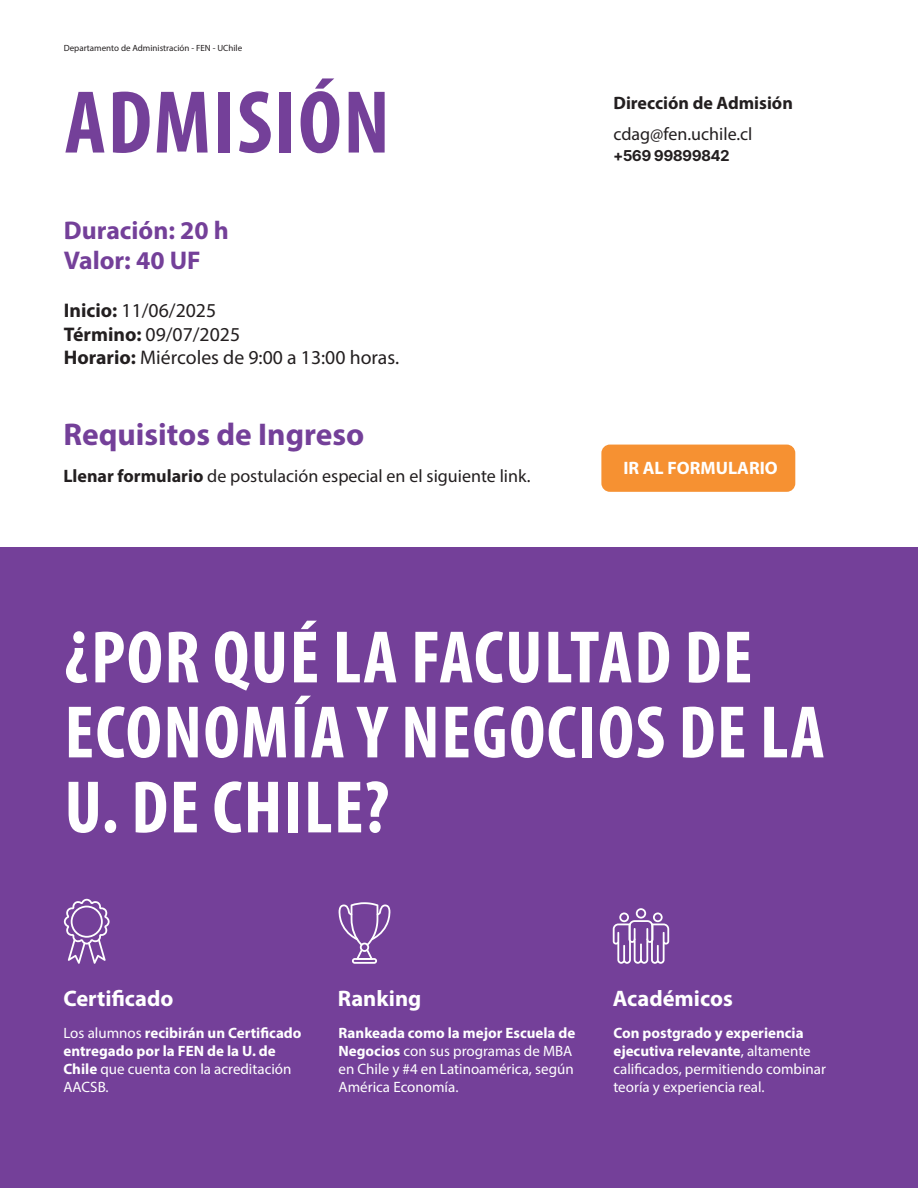
<style>
.page{position:relative;width:918px;height:1188px;background:#fff}
.page>*{position:absolute;margin:0;border:0;box-sizing:border-box;transform-origin:0 0}
.t1{font:700 condensed 90px "Myriad Pro";letter-spacing:.02em;color:#744099}
.t2{font:700 condensed 75px/75px "Myriad Pro";letter-spacing:.02em;color:#fff}
.t3{font:700 31.5px "Myriad Pro";color:#744099}
.t4{font:700 25.65px/30.8px "Myriad Pro";color:#744099}
.t5{font:700 22.5px "Myriad Pro";color:#fff}
.t6{font:19.8px/23.7px "Myriad Pro";color:#231f20}
.t7{font:18px "Myriad Pro";color:#231f20}
.t8{font:700 18px "Myriad Pro";color:#231f20}
.t9{font:700 18px "Myriad Pro";color:#fff}
.t10{font:15px/18px "Myriad Pro";color:#fff}
.t11{font:700 15px/18px "Myriad Pro";color:#fff}
.t12{font:15px "Inter Tight";color:#231f20}
.t13{font:9px "Myriad Pro";color:#231f20}
.s1{font-weight:700}
.s2{font-weight:400}
</style>
<div class="page">
<div style="left:0;top:548px;width:918px;height:640px;background:#744099"></div>
<svg style="left:64px;top:899px;width:46px;height:65px"></svg>
<svg style="left:338px;top:902px;width:53px;height:62px"></svg>
<svg style="left:613px;top:908px;width:56px;height:56px"></svg>
<div style="left:601px;top:445px;width:194px;height:47px;background:#f69132;border-radius:9px"></div>
<p class="t13" style="left:64px;top:42px;width:180px">Departamento de Administración - FEN - UChile</p>
<h1 class="t1" style="left:65px;top:66px;width:327px">ADMISIÓN</h1>
<h3 class="t4" style="left:64px;top:214px;width:167px">Duración: 20 h<br>Valor: 40 UF</h3>
<h3 class="t6" style="left:64px;top:298px;width:337px"><span class="s1">Inicio:</span> 11/06/2025<br><span class="s1">Término:</span> 09/07/2025<br><span class="s1">Horario:</span> Miércoles de 9:00 a 13:00 horas.</h3>
<h3 class="t3" style="left:63px;top:413px;width:302px">Requisitos de Ingreso</h3>
<p class="t7" style="left:63px;top:465px;width:469px"><span class="s1">Llenar formulario</span> de postulación especial en el siguiente link.</p>
<p class="t8" style="left:613px;top:92px;width:181px">Dirección de Admisión</p>
<p class="t7" style="left:613px;top:122px;width:141px">cdag@fen.uchile.cl</p>
<p class="t12" style="left:613px;top:144px;width:118px">+569 99899842</p>
<p class="t9" style="left:623px;top:456px;width:156px">IR AL FORMULARIO</p>
<h2 class="t2" style="left:65px;top:618px;width:762px">¿POR QUÉ LA FACULTAD DE<br>ECONOMÍA Y NEGOCIOS DE LA<br>U. DE CHILE?</h2>
<h3 class="t5" style="left:63px;top:983px;width:112px">Certificado</h3>
<h3 class="t5" style="left:338px;top:983px;width:85px">Ranking</h3>
<h3 class="t5" style="left:613px;top:983px;width:122px">Académicos</h3>
<p class="t10" style="left:339px;top:1024px;width:238px"><span class="s1">Rankeada como la mejor Escuela de<br>Negocios</span> con sus programas de MBA en Chile y #4 en Latinoamérica, según<br>América Economía.</p>
<p class="t10" style="left:613px;top:1024px;width:214px"><span class="s1">Con postgrado y experiencia ejecutiva relevante</span>, altamente calificados, permitiendo combinar teoría y experiencia real.</p>
<p class="t11" style="left:63px;top:1024px;width:240px"><span class="s2">Los alumnos</span> recibirán un Certificado entregado por la FEN de la U. de<br>Chile <span class="s2">que cuenta con la acreditación<br>AACSB.</span></p>
</div>
